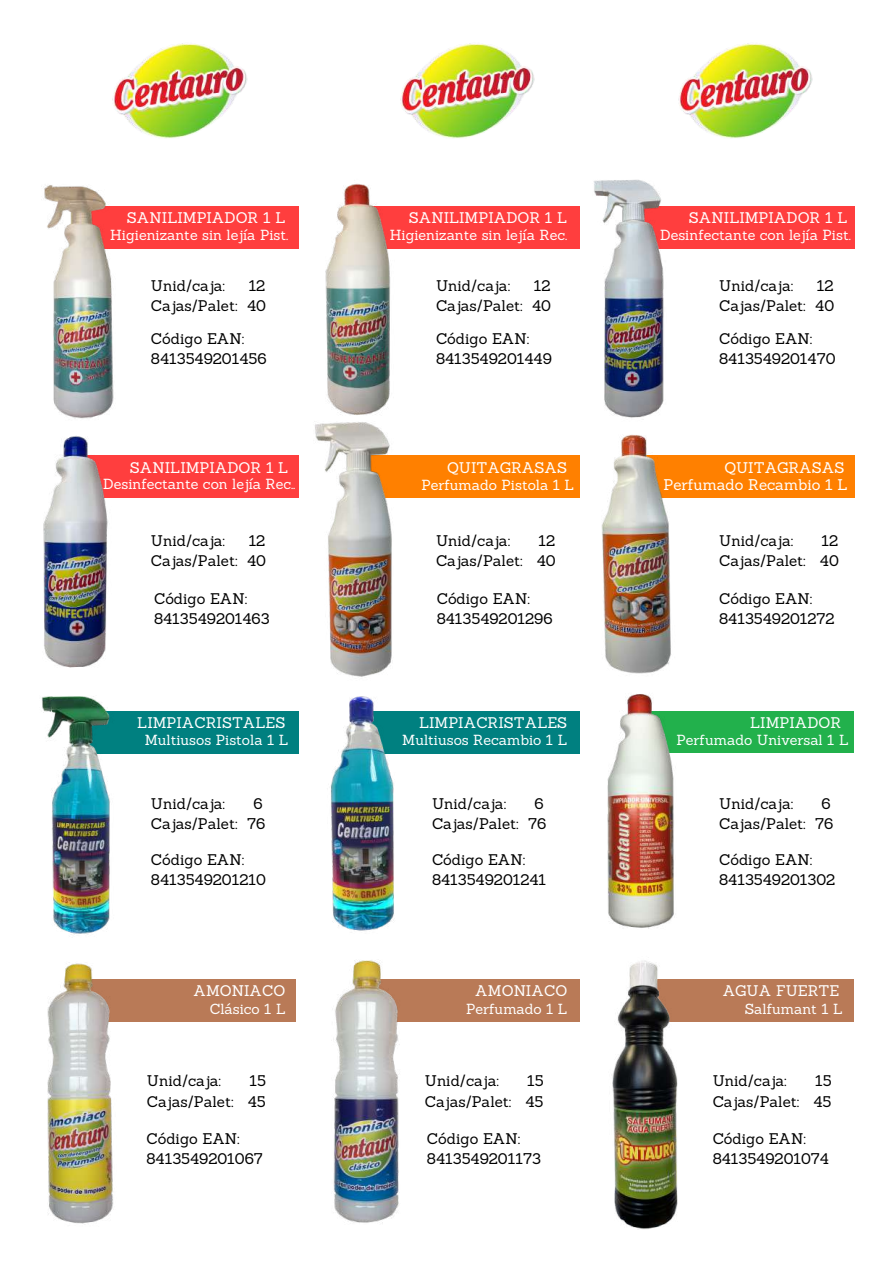
<style>
.page{position:relative;width:894px;height:1264px;background:#fff}
.page>*{position:absolute;margin:0;border:0;box-sizing:border-box;transform-origin:0 0}
.t1{font:15.15px "Sanchez";color:#fff}
.t2{font:15px/20.2px "Sanchez";color:#000;text-align:right}
.t3{font:15px "Sanchez";color:#fff}
.t4{font:14.25px "Sanchez";color:#fff}
</style>
<div class="page">
<img style="left:112px;top:43px;width:135px;height:96px">
<img style="left:400px;top:43px;width:135px;height:95px">
<img style="left:678px;top:43px;width:135px;height:95px">
<div style="left:170px;top:206px;width:92px;height:42px;background:#ff3e3e"></div>
<img style="left:44px;top:185px;width:126px;height:234px">
<div style="left:446px;top:206px;width:88px;height:42px;background:#ff3e3e"></div>
<img style="left:262px;top:183px;width:184px;height:227px">
<div style="left:462px;top:455px;width:58px;height:42px;background:#ff8000"></div>
<img style="left:255px;top:410px;width:207px;height:267px">
<div style="left:745px;top:455px;width:109px;height:42px;background:#ff8000"></div>
<img style="left:520px;top:434px;width:225px;height:224px">
<div style="left:185px;top:711px;width:83px;height:42px;background:#008080"></div>
<div style="left:466px;top:711px;width:55px;height:42px;background:#008080"></div>
<img style="left:42px;top:696px;width:143px;height:528px">
<img style="left:268px;top:696px;width:198px;height:235px">
<div style="left:755px;top:711px;width:98px;height:41px;background:#22b14c"></div>
<img style="left:521px;top:658px;width:234px;height:271px">
<div style="left:731px;top:206px;width:123px;height:42px;background:#ff3e3e"></div>
<img style="left:534px;top:179px;width:197px;height:239px">
<div style="left:169px;top:455px;width:129px;height:42px;background:#ff3e3e"></div>
<img style="left:43px;top:436px;width:126px;height:232px">
<img style="left:84px;top:979px;width:166px;height:42px">
<div style="left:484px;top:979px;width:55px;height:42px;background:#b97a57"></div>
<img style="left:250px;top:960px;width:234px;height:263px">
<div style="left:752px;top:979px;width:101px;height:42px;background:#b97a57"></div>
<img style="left:539px;top:960px;width:213px;height:269px">
<p class="t3" style="left:127px;top:208px;width:160px">SANILIMPIADOR 1 L</p>
<p class="t3" style="left:408px;top:208px;width:160px">SANILIMPIADOR 1 L</p>
<p class="t4" style="left:110px;top:226px;width:179px">Higienizante sin lejía Pist.</p>
<p class="t4" style="left:389px;top:226px;width:179px">Higienizante sin lejía Rec.</p>
<p class="t3" style="left:688px;top:208px;width:160px">SANILIMPIADOR 1 L</p>
<p class="t4" style="left:660px;top:226px;width:192px">Desinfectante con lejía Pist.</p>
<p class="t3" style="left:724px;top:208px;width:119px">HIGIENIZANTE</p>
<p class="t4" style="left:787px;top:226px;width:56px">Clorado</p>
<p class="t2" style="left:151px;top:275px;width:76px">Unid/caja:</p>
<p class="t2" style="left:151px;top:275px;width:116px">12<br>Cajas/Palet: 40</p>
<p class="t2" style="left:151px;top:328px;width:117px;text-align:left">Código EAN:<br>8413549201456</p>
<p class="t2" style="left:436px;top:275px;width:76px">Unid/caja:</p>
<p class="t2" style="left:436px;top:275px;width:116px">12<br>Cajas/Palet: 40</p>
<p class="t2" style="left:436px;top:328px;width:117px;text-align:left">Código EAN:<br>8413549201449</p>
<p class="t2" style="left:719px;top:275px;width:76px">Unid/caja:</p>
<p class="t2" style="left:719px;top:275px;width:116px">12<br>Cajas/Palet: 40</p>
<p class="t2" style="left:719px;top:328px;width:118px;text-align:left">Código EAN:<br>8413549201470</p>
<p class="t3" style="left:130px;top:458px;width:160px">SANILIMPIADOR 1 L</p>
<p class="t4" style="left:103px;top:475px;width:194px">Desinfectante con lejía Rec..</p>
<p class="t3" style="left:447px;top:458px;width:121px">QUITAGRASAS</p>
<p class="t4" style="left:421px;top:476px;width:154px">Perfumado Pistola 1 L</p>
<p class="t3" style="left:724px;top:458px;width:121px">QUITAGRASAS</p>
<p class="t1" style="left:663px;top:475px;width:186px">Perfumado Recambio 1 L</p>
<p class="t2" style="left:151px;top:530px;width:76px">Unid/caja:</p>
<p class="t2" style="left:151px;top:530px;width:116px">12<br>Cajas/Palet: 40</p>
<p class="t2" style="left:154px;top:588px;width:117px;text-align:left">Código EAN:<br>8413549201463</p>
<p class="t2" style="left:436px;top:530px;width:76px">Unid/caja:</p>
<p class="t2" style="left:719px;top:530px;width:76px">Unid/caja:</p>
<p class="t2" style="left:436px;top:530px;width:121px">12<br>Cajas/Palet: 40</p>
<p class="t2" style="left:436px;top:588px;width:117px;text-align:left">Código EAN:<br>8413549201296</p>
<p class="t2" style="left:719px;top:588px;width:117px;text-align:left">Código EAN:<br>8413549201272</p>
<p class="t2" style="left:719px;top:530px;width:121px">12<br>Cajas/Palet: 40</p>
<p class="t3" style="left:137px;top:713px;width:150px">LIMPIACRISTALES</p>
<p class="t4" style="left:145px;top:731px;width:145px">Multiusos Pistola 1 L</p>
<p class="t3" style="left:419px;top:713px;width:150px">LIMPIACRISTALES</p>
<p class="t4" style="left:402px;top:731px;width:166px">Multiusos Recambio 1 L</p>
<p class="t3" style="left:750px;top:713px;width:92px">LIMPIADOR</p>
<p class="t4" style="left:676px;top:731px;width:173px">Perfumado Universal 1 L</p>
<p class="t2" style="left:151px;top:793px;width:76px">Unid/caja:</p>
<p class="t2" style="left:151px;top:793px;width:116px">6<br>Cajas/Palet: 76</p>
<p class="t2" style="left:151px;top:849px;width:116px;text-align:left">Código EAN:<br>8413549201210</p>
<p class="t2" style="left:432px;top:793px;width:76px">Unid/caja:</p>
<p class="t2" style="left:432px;top:793px;width:116px">6<br>Cajas/Palet: 76</p>
<p class="t2" style="left:432px;top:849px;width:116px;text-align:left">Código EAN:<br>8413549201241</p>
<p class="t2" style="left:719px;top:793px;width:76px">Unid/caja:</p>
<p class="t2" style="left:719px;top:793px;width:116px">6<br>Cajas/Palet: 76</p>
<p class="t2" style="left:719px;top:849px;width:118px;text-align:left">Código EAN:<br>8413549201302</p>
<p class="t3" style="left:193px;top:981px;width:93px">AMONIACO</p>
<p class="t3" style="left:475px;top:981px;width:93px">AMONIACO</p>
<p class="t4" style="left:210px;top:999px;width:77px">Clásico 1 L</p>
<p class="t4" style="left:466px;top:999px;width:103px">Perfumado 1 L</p>
<p class="t3" style="left:722px;top:981px;width:118px">AGUA FUERTE</p>
<p class="t4" style="left:744px;top:999px;width:99px">Salfumant 1 L</p>
<p class="t2" style="left:147px;top:1070px;width:76px">Unid/caja:</p>
<p class="t2" style="left:147px;top:1070px;width:120px">15<br>Cajas/Palet: 45</p>
<p class="t2" style="left:424px;top:1070px;width:76px">Unid/caja:</p>
<p class="t2" style="left:424px;top:1070px;width:120px">15<br>Cajas/Palet: 45</p>
<p class="t2" style="left:712px;top:1070px;width:76px">Unid/caja:</p>
<p class="t2" style="left:712px;top:1070px;width:120px">15<br>Cajas/Palet: 45</p>
<p class="t2" style="left:146px;top:1127px;width:118px;text-align:left">Código EAN:<br>8413549201067</p>
<p class="t2" style="left:427px;top:1127px;width:115px;text-align:left">Código EAN:<br>8413549201173</p>
<p class="t2" style="left:712px;top:1127px;width:118px;text-align:left">Código EAN:<br>8413549201074</p>
</div>
